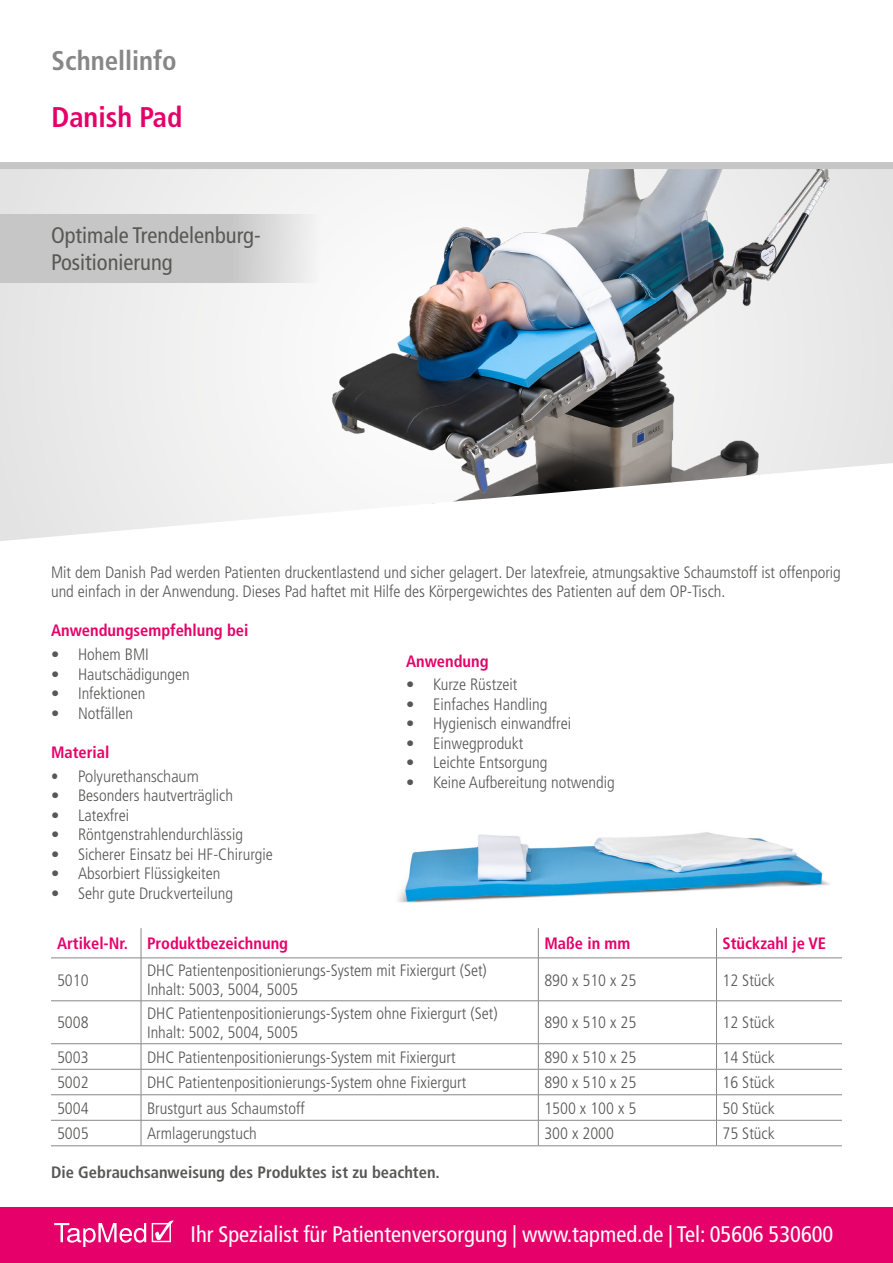
<style>
.page{position:relative;width:893px;height:1263px;background:#fff}
.page>*{position:absolute;margin:0;border:0;box-sizing:border-box;transform-origin:0 0}
.t1{font:700 condensed 28.5px "Frutiger LT Std";color:#e60069}
.t2{font:700 condensed 27px "Frutiger LT Std";color:#878787}
.t3{font:condensed 22.5px "Frutiger LT Std";color:#fff}
.t4{font:condensed 22.5px/27px "Frutiger LT Std";color:#585856}
.t5{font:300 condensed 16.5px/19.5px "Frutiger LT Std";color:#575756}
.t6{font:700 condensed 16.5px "Frutiger LT Std";color:#e60069}
.t7{font:700 condensed 16.5px "Frutiger LT Std";color:#575756}
.t8{font:300 16.5px "Frutiger LT Std";color:#575756;scale:.88 1}
</style>
<div class="page">
<div style="left:0;top:162px;width:893px;height:8px;background:#c6c6c6"></div>
<div style="left:0;top:1208px;width:893px;height:55px;background:#e60069"></div>
<svg style="left:152px;top:1220px;width:22px;height:22px"></svg>
<svg style="left:54px;top:1223px;width:92px;height:24px"></svg>
<div style="left:0;top:169px;width:73px;height:372px;background:#e6e6e6"></div>
<img style="left:73px;top:169px;width:820px;height:366px">
<svg style="left:0;top:214px;width:325px;height:68px;background:#ccc"></svg>
<img style="left:398px;top:832px;width:432px;height:71px">
<svg style="left:51px;top:928px;width:791px;height:30px"></svg>
<svg style="left:51px;top:959px;width:791px;height:186px"></svg>
<hr style="left:141px;top:928px;width:1px;height:30px;background:#878787">
<hr style="left:538px;top:928px;width:1px;height:30px;background:#878787">
<hr style="left:716px;top:928px;width:1px;height:30px;background:#878787">
<hr style="left:51px;top:958px;width:90px;height:1px;background:#878787">
<hr style="left:141px;top:958px;width:397px;height:1px;background:#878787">
<hr style="left:141px;top:958px;width:1px;height:42px;background:#878787">
<hr style="left:538px;top:958px;width:178px;height:1px;background:#878787">
<hr style="left:538px;top:958px;width:1px;height:42px;background:#878787">
<hr style="left:716px;top:958px;width:126px;height:1px;background:#878787">
<hr style="left:716px;top:958px;width:1px;height:42px;background:#878787">
<hr style="left:51px;top:1000px;width:90px;height:1px;background:#878787">
<hr style="left:141px;top:1000px;width:397px;height:1px;background:#878787">
<hr style="left:141px;top:1001px;width:1px;height:42px;background:#878787">
<hr style="left:538px;top:1000px;width:178px;height:1px;background:#878787">
<hr style="left:538px;top:1001px;width:1px;height:42px;background:#878787">
<hr style="left:716px;top:1000px;width:126px;height:1px;background:#878787">
<hr style="left:716px;top:1001px;width:1px;height:42px;background:#878787">
<hr style="left:51px;top:1043px;width:90px;height:1px;background:#878787">
<hr style="left:141px;top:1043px;width:397px;height:1px;background:#878787">
<hr style="left:538px;top:1043px;width:178px;height:1px;background:#878787">
<hr style="left:716px;top:1043px;width:126px;height:1px;background:#878787">
<hr style="left:51px;top:1069px;width:90px;height:1px;background:#878787">
<hr style="left:141px;top:1069px;width:397px;height:1px;background:#878787">
<hr style="left:538px;top:1069px;width:178px;height:1px;background:#878787">
<hr style="left:716px;top:1069px;width:126px;height:1px;background:#878787">
<hr style="left:51px;top:1094px;width:90px;height:1px;background:#878787">
<hr style="left:141px;top:1094px;width:397px;height:1px;background:#878787">
<hr style="left:538px;top:1094px;width:178px;height:1px;background:#878787">
<hr style="left:716px;top:1094px;width:126px;height:1px;background:#878787">
<hr style="left:51px;top:1120px;width:90px;height:1px;background:#878787">
<hr style="left:141px;top:1120px;width:397px;height:1px;background:#878787">
<svg style="left:141px;top:1044px;width:1px;height:101px"></svg>
<hr style="left:538px;top:1120px;width:178px;height:1px;background:#878787">
<svg style="left:538px;top:1044px;width:1px;height:101px"></svg>
<hr style="left:716px;top:1120px;width:126px;height:1px;background:#878787">
<svg style="left:716px;top:1044px;width:1px;height:101px"></svg>
<hr style="left:51px;top:1145px;width:90px;height:1px;background:#878787">
<hr style="left:141px;top:1145px;width:397px;height:1px;background:#878787">
<hr style="left:538px;top:1145px;width:178px;height:1px;background:#878787">
<hr style="left:716px;top:1145px;width:126px;height:1px;background:#878787">
<h2 class="t2" style="left:52px;top:45px;width:127px">Schnellinfo</h2>
<h1 class="t1" style="left:51px;top:100px;width:132px">Danish Pad</h1>
<h3 class="t4" style="left:51px;top:221px;width:211px">Optimale Trendelenburg-<br>Positionierung</h3>
<p class="t5" style="left:51px;top:563px;width:791px">Mit dem Danish Pad werden Patienten druckentlastend und sicher gelagert. Der latexfreie, atmungsaktive Schaumstoff ist offenporig und einfach in der Anwendung. Dieses Pad haftet mit Hilfe des Körpergewichtes des Patienten auf dem OP-Tisch.</p>
<p class="t6" style="left:51px;top:621px;width:199px">Anwendungsempfehlung bei</p>
<p class="t5" style="left:51px;top:645px;width:99px">• Hohem BMI</p>
<p class="t5" style="left:51px;top:664px;width:140px">• Hautschädigungen</p>
<p class="t5" style="left:51px;top:684px;width:96px">• Infektionen</p>
<p class="t5" style="left:51px;top:703px;width:84px">• Notfällen</p>
<p class="t6" style="left:51px;top:742px;width:60px">Material</p>
<p class="t8" style="left:51px;top:767px;width:169px">• Polyurethanschaum</p>
<p class="t5" style="left:51px;top:786px;width:183px">• Besonders hautverträglich</p>
<p class="t5" style="left:51px;top:805px;width:80px">• Latexfrei</p>
<p class="t5" style="left:51px;top:825px;width:194px">• Röntgenstrahlendurchlässig</p>
<p class="t5" style="left:51px;top:844px;width:223px">• Sicherer Einsatz bei HF-Chirurgie</p>
<p class="t5" style="left:51px;top:864px;width:171px">• Absorbiert Flüssigkeiten</p>
<p class="t5" style="left:51px;top:883px;width:183px">• Sehr gute Druckverteilung</p>
<p class="t6" style="left:406px;top:651px;width:84px">Anwendung</p>
<p class="t5" style="left:406px;top:675px;width:113px">• Kurze Rüstzeit</p>
<p class="t5" style="left:406px;top:694px;width:143px">• Einfaches Handling</p>
<p class="t5" style="left:406px;top:714px;width:167px">• Hygienisch einwandfrei</p>
<p class="t5" style="left:406px;top:734px;width:119px">• Einwegprodukt</p>
<p class="t5" style="left:406px;top:753px;width:143px">• Leichte Entsorgung</p>
<p class="t5" style="left:406px;top:773px;width:210px">• Keine Aufbereitung notwendig</p>
<p class="t6" style="left:57px;top:934px;width:233px">Artikel-Nr. Produktbezeichnung</p>
<p class="t6" style="left:544px;top:934px;width:87px">Maße in mm</p>
<p class="t6" style="left:722px;top:934px;width:105px">Stückzahl je VE</p>
<p class="t5" style="left:57px;top:970px;width:33px">5010</p>
<p class="t5" style="left:147px;top:960px;width:341px">DHC Patientenpositionierungs-System mit Fixiergurt (Set)<br>Inhalt: 5003, 5004, 5005</p>
<p class="t5" style="left:544px;top:970px;width:94px">890 x 510 x 25</p>
<p class="t5" style="left:722px;top:970px;width:54px">12 Stück</p>
<p class="t5" style="left:57px;top:1013px;width:33px">5008</p>
<p class="t5" style="left:147px;top:1003px;width:352px">DHC Patientenpositionierungs-System ohne Fixiergurt (Set)<br>Inhalt: 5002, 5004, 5005</p>
<p class="t5" style="left:544px;top:1013px;width:94px">890 x 510 x 25</p>
<p class="t5" style="left:722px;top:1013px;width:54px">12 Stück</p>
<p class="t5" style="left:57px;top:1047px;width:33px">5003</p>
<p class="t5" style="left:147px;top:1047px;width:310px">DHC Patientenpositionierungs-System mit Fixiergurt</p>
<p class="t5" style="left:544px;top:1047px;width:94px">890 x 510 x 25</p>
<p class="t5" style="left:722px;top:1047px;width:54px">14 Stück</p>
<p class="t5" style="left:57px;top:1073px;width:33px">5002</p>
<p class="t5" style="left:147px;top:1073px;width:321px">DHC Patientenpositionierungs-System ohne Fixiergurt</p>
<p class="t5" style="left:544px;top:1073px;width:94px">890 x 510 x 25</p>
<p class="t5" style="left:722px;top:1073px;width:54px">16 Stück</p>
<p class="t5" style="left:57px;top:1098px;width:33px">5004</p>
<p class="t5" style="left:147px;top:1098px;width:159px">Brustgurt aus Schaumstoff</p>
<p class="t5" style="left:544px;top:1098px;width:94px">1500 x 100 x 5</p>
<p class="t5" style="left:722px;top:1098px;width:54px">50 Stück</p>
<p class="t5" style="left:57px;top:1124px;width:33px">5005</p>
<p class="t5" style="left:147px;top:1124px;width:111px">Armlagerungstuch</p>
<p class="t5" style="left:544px;top:1124px;width:71px">300 x 2000</p>
<p class="t5" style="left:722px;top:1124px;width:54px">75 Stück</p>
<p class="t7" style="left:51px;top:1162px;width:390px">Die Gebrauchsanweisung des Produktes ist zu beachten.</p>
<h3 class="t3" style="left:191px;top:1221px;width:644px">Ihr Spezialist für Patientenversorgung | www.tapmed.de | Tel: 05606 530600</h3>
</div>
